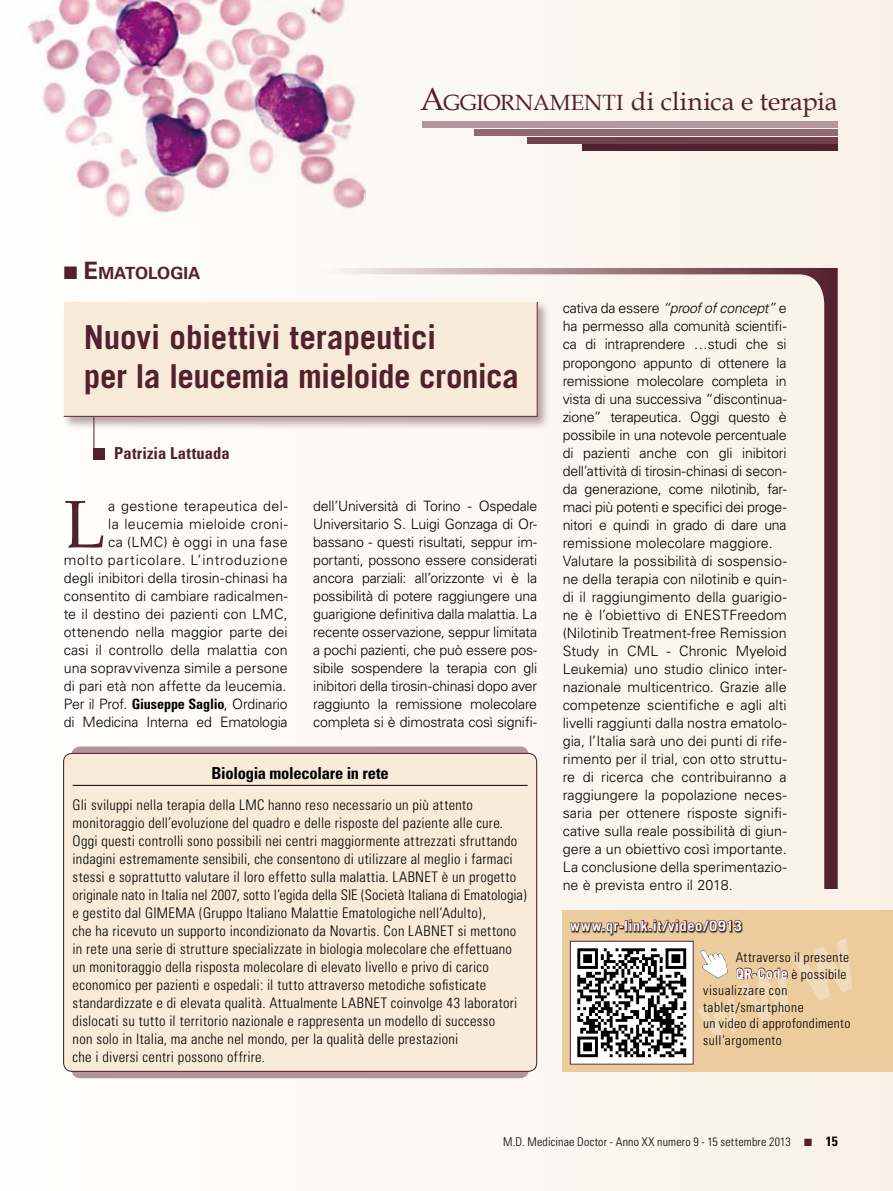
<style>
.page{position:relative;width:893px;height:1191px;background:#fff}
.page>*{position:absolute;margin:0;border:0;box-sizing:border-box;transform-origin:0 0}
.t1{font:67.2px "Book Antiqua";color:#53202d}
.t2{font:700 33px/39px "Trade Gothic";letter-spacing:-.01em;color:#53202d}
.t3{font:25.5px "Book Antiqua";color:#53202d}
.t4{font:700 16.8px "Univers";color:#53202d}
.t5{font:700 condensed 16.5px "Univers";letter-spacing:-.015em;color:#000}
.t6{font:700 condensed 16.5px "Univers";letter-spacing:.01em;color:#53202d}
.t7{font:300 condensed 14.55px/18px "Univers";letter-spacing:.02em;color:#000}
.t8{font:300 14.25px/18px "Univers";color:#000;text-align:right}
.t9{font:700 14.25px "Trade Gothic";letter-spacing:.03em;color:#fff}
.t10{font:300 condensed 13.5px "Univers";letter-spacing:.03em;color:#000}
.t11{font:300 condensed 12px "Univers";letter-spacing:.015em;color:#000}
.s1{font-size:24px}
.s2{font-size:31.5px}
.s3{font-size:22.05px}
.s4{font-weight:700;font-stretch:condensed}
.s5{font-style:italic}
.s6{font-family:"Trade Gothic";font-weight:700;font-stretch:normal;font-size:14.25px;color:#fff}
.s7{color:#53202d}
.s8{font-weight:700;font-size:13.5px}
</style>
<div class="page">
<div style="left:0;top:0;width:893px;height:1191px;background:linear-gradient(to right,#fff,#f9f0e5)"></div>
<div style="left:583px;top:145px;width:255px;height:6px;background:#53202d"></div>
<div style="left:527px;top:137px;width:311px;height:6px;background:#71414d"></div>
<div style="left:474px;top:129px;width:364px;height:7px;background:#916872"></div>
<div style="left:422px;top:122px;width:416px;height:6px;background:#b2969c"></div>
<div style="left:347px;top:268px;width:491px;height:621px;background:#fbf5ed"></div>
<img style="left:20px;top:0;width:346px;height:251px">
<div style="left:563px;top:910px;width:330px;height:161px;background:#eccb9c"></div>
<img style="left:572px;top:1041px;width:119px;height:21px">
<hr style="left:94px;top:373px;width:1px;height:86px;background:#53202d">
<div style="left:94px;top:448px;width:11px;height:11px;background:#53202d"></div>
<div style="left:62px;top:301px;width:495px;height:135px;background:#53202d;opacity:.4"></div>
<div style="left:63px;top:301px;width:475px;height:116px;background:#f8ebd9"></div>
<div style="left:72px;top:746px;width:457px;height:332px;background:linear-gradient(to right,#b0939a,#b0949a);border-radius:9px"></div>
<div style="left:64px;top:753px;width:473px;height:318px;background:#f8ebd9;border-radius:9px"></div>
<div style="left:63px;top:753px;width:474px;height:318px;border:1px solid #53202d;border-radius:9px"></div>
<hr style="left:73px;top:785px;width:455px;height:1px;background:#000">
<svg style="left:569px;top:919px;width:219px;height:122px"></svg>
<p class="t4" style="left:64px;top:262px;width:138px">■ <span class="s1">E</span>MATOLOGIA</p>
<h3 class="t3" style="left:420px;top:86px;width:419px"><span class="s2">A</span><span class="s3">GGIORNAMENTI</span> di clinica e terapia</h3>
<h2 class="t2" style="left:84px;top:317px;width:437px">Nuovi obiettivi terapeutici<br>per la leucemia mieloide cronica</h2>
<p class="t6" style="left:114px;top:443px;width:117px">Patrizia Lattuada</p>
<p class="t8" style="left:64px;top:497px;width:225px">a gestione terapeutica del-<br>la leucemia mieloide croni-<br>ca (LMC) è oggi in una fase<br>molto particolare. L’introduzione degli inibitori della tirosin-chinasi ha consentito di cambiare radicalmen&shy;te il destino dei pazienti con LMC, ottenendo nella maggior parte dei casi il controllo della malattia con una sopravvivenza simile a persone di pari età non affette da leucemia.<br>Per il Prof. <span class="s4">Giuseppe Saglio</span>, Ordinario di Medicina Interna ed Ematologia</p>
<p class="t8" style="left:313px;top:497px;width:225px;text-align:justify">dell’Università di Torino - Ospedale Universitario S. Luigi Gonzaga di Or&shy;bassano - questi risultati, seppur im&shy;portanti, possono essere considerati ancora parziali: all’orizzonte vi è la possibilità di potere raggiungere una guarigione definitiva dalla malattia. La recente osservazione, seppur limitata a pochi pazienti, che può essere pos&shy;sibile sospendere la terapia con gli inibitori della tirosin-chinasi dopo aver raggiunto la remissione molecolare completa si è dimostrata così signifi-</p>
<h1 class="t1" style="left:64px;top:483px;width:43px">L</h1>
<p class="t5" style="left:211px;top:762px;width:179px">Biologia molecolare in rete</p>
<p class="t7" style="left:73px;top:796px;width:455px">Gli sviluppi nella terapia della LMC hanno reso necessario un più attento monitoraggio dell’evoluzione del quadro e delle risposte del paziente alle cure.<br>Oggi questi controlli sono possibili nei centri maggiormente attrezzati sfruttando indagini estremamente sensibili, che consentono di utilizzare al meglio i farmaci stessi e soprattutto valutare il loro effetto sulla malattia. LABNET è un progetto originale nato in Italia nel 2007, sotto l’egida della SIE (Società Italiana di Ematologia) e gestito dal GIMEMA (Gruppo Italiano Malattie Ematologiche nell’Adulto),<br>che ha ricevuto un supporto incondizionato da Novartis. Con LABNET si mettono in rete una serie di strutture specializzate in biologia molecolare che effettuano un monitoraggio della risposta molecolare di elevato livello e privo di carico economico per pazienti e ospedali: il tutto attraverso metodiche sofisticate standardizzate e di elevata qualità. Attualmente LABNET coinvolge 43 laboratori dislocati su tutto il territorio nazionale e rappresenta un modello di successo<br>non solo in Italia, ma anche nel mondo, per la qualità delle prestazioni<br>che i diversi centri possono offrire.</p>
<p class="t8" style="left:563px;top:299px;width:225px;text-align:left">cativa da essere <span class="s5">“proof of concept”</span> e ha permesso alla comunità scientifi&shy;ca di intraprendere …studi che si propongono appunto di ottenere la remissione molecolare completa in vista di una successiva “discontinua&shy;zione” terapeutica. Oggi questo è possibile in una notevole percentuale di pazienti anche con gli inibitori dell’attività di tirosin-chinasi di secon&shy;da generazione, come nilotinib, far&shy;maci più potenti e specifici dei proge&shy;nitori e quindi in grado di dare una remissione molecolare maggiore.<br>Valutare la possibilità di sospensio&shy;ne della terapia con nilotinib e quin&shy;di il raggiungimento della guarigio&shy;ne è l’obiettivo di ENESTFreedom (Nilotinib Treatment-free Remission Study in CML - Chronic Myeloid Leukemia) uno studio clinico inter&shy;nazionale multicentrico. Grazie alle competenze scientifiche e agli alti livelli raggiunti dalla nostra ematolo&shy;gia, l’Italia sarà uno dei punti di rife&shy;rimento per il trial, con otto struttu&shy;re di ricerca che contribuiranno a raggiungere la popolazione neces&shy;saria per ottenere risposte signifi&shy;cative sulla reale possibilità di giun&shy;gere a un obiettivo così importante.<br>La conclusione della sperimentazio&shy;ne è prevista entro il 2018.</p>
<p class="t9" style="left:570px;top:917px;width:173px">www.qr-link.it/video/0913</p>
<p class="t10" style="left:736px;top:949px;width:115px">Attraverso il presente</p>
<p class="t10" style="left:736px;top:965px;width:112px"><span class="s6">QR-Code</span> è possibile</p>
<p class="t10" style="left:703px;top:982px;width:86px">visualizzare con</p>
<p class="t10" style="left:703px;top:998px;width:102px">tablet/smartphone</p>
<p class="t10" style="left:703px;top:1015px;width:149px">un video di approfondimento</p>
<p class="t10" style="left:703px;top:1031px;width:80px">sull’argomento</p>
<p class="t11" style="left:503px;top:1135px;width:336px">M.D. Medicinae Doctor - Anno XX numero 9 - 15 settembre 2013 <span class="s7">■</span> <span class="s8">15</span></p>
</div>
